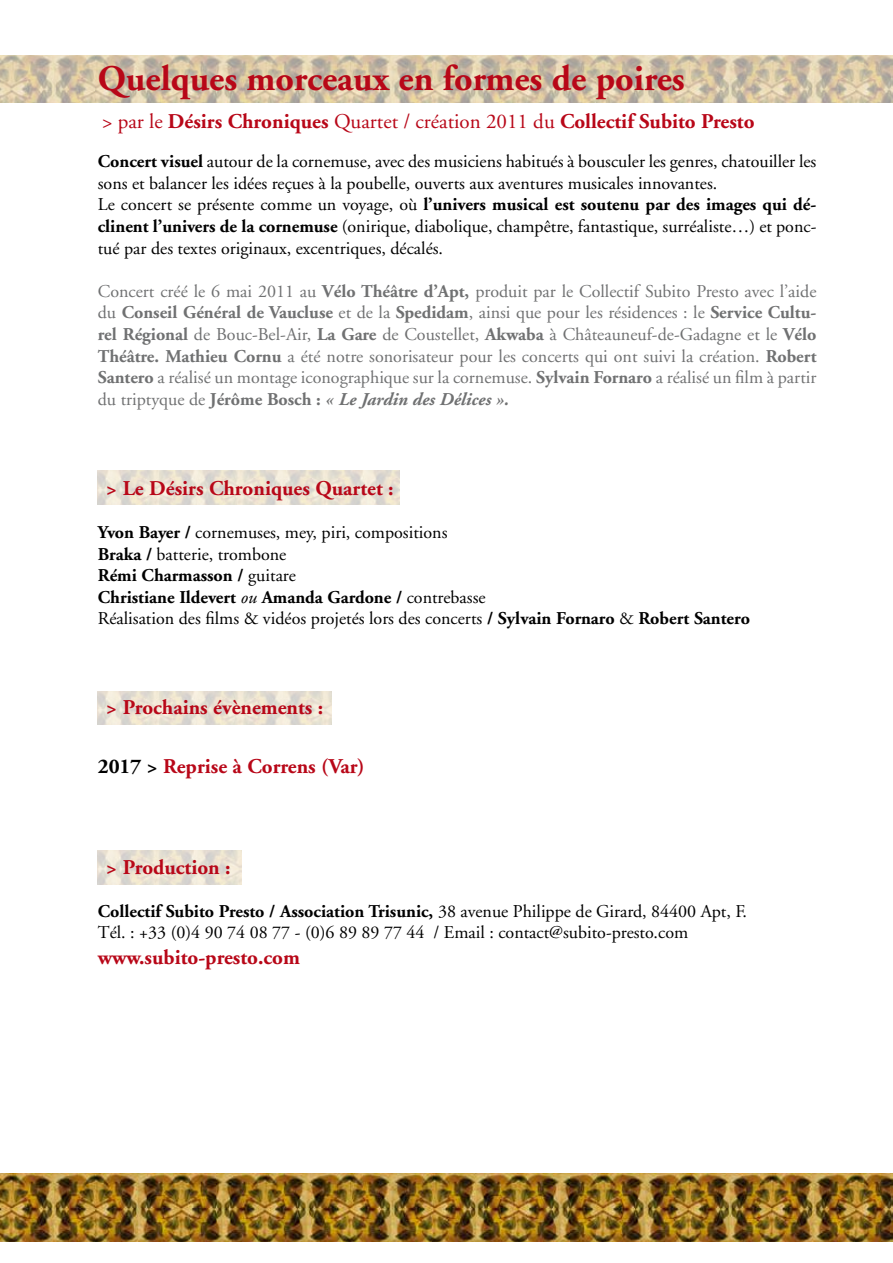
<style>
.page{position:relative;width:893px;height:1263px;background:#fff}
.page>*{position:absolute;margin:0;border:0;box-sizing:border-box;transform-origin:0 0}
.t1{font:700 36px "Adobe Garamond";color:#b80718}
.t2{font:700 21px "Adobe Garamond";color:#b80718}
.t3{font:18px/21.6px "Adobe Garamond";color:#000}
.t4{font:18px/21.6px "Adobe Garamond";color:#707172;text-align:justify}
.s1{font-weight:400}
.s2{font-weight:700}
.s3{font-weight:700;font-style:italic}
.s4{font-style:italic}
.s5{color:#000}
</style>
<div class="page">
<img style="left:0;top:1174px;width:893px;height:68px">
<img style="left:0;top:55px;width:893px;height:47px">
<img style="left:98px;top:850px;width:143px;height:34px">
<img style="left:98px;top:691px;width:234px;height:34px">
<img style="left:98px;top:471px;width:302px;height:34px">
<h1 class="t1" style="left:98px;top:59px;width:588px">Quelques morceaux en formes de poires</h1>
<p class="t2" style="left:102px;top:109px;width:654px"><span class="s1">&gt; par le</span> Désirs Chroniques <span class="s1">Quartet / création 2011 du</span> Collectif Subito Presto</p>
<p class="t3" style="left:98px;top:151px;width:720px"><span class="s2">Concert visuel</span> autour de la cornemuse, avec des musiciens habitués à bousculer les genres, chatouiller les sons et balancer les idées reçues à la poubelle, ouverts aux aventures musicales innovantes.<br>Le concert se présente comme un voyage, où <span class="s2">l’univers musical est soutenu par des images qui dé&shy;clinent l’univers de la cornemuse</span> (onirique, diabolique, champêtre, fantastique, surréaliste…) et ponc&shy;tué par des textes originaux, excentriques, décalés.</p>
<p class="t4" style="left:98px;top:281px;width:720px">Concert créé le 6 mai 2011 au <span class="s2">Vélo Théâtre d’Apt,</span> produit par le Collectif Subito Presto avec l’aide du <span class="s2">Conseil Général de Vaucluse</span> et de la <span class="s2">Spedidam</span>, ainsi que pour les résidences : le <span class="s2">Service Cultu&shy;rel Régional</span> de Bouc-Bel-Air, <span class="s2">La Gare</span> de Coustellet, <span class="s2">Akwaba</span> à Châteauneuf-de-Gadagne et le <span class="s2">Vélo Théâtre. Mathieu Cornu</span> a été notre sonorisateur pour les concerts qui ont suivi la création. <span class="s2">Robert Santero</span> a réalisé un montage iconographique sur la cornemuse. <span class="s2">Sylvain Fornaro</span> a réalisé un film à partir du triptyque de <span class="s2">Jérôme Bosch :</span> <span class="s3">« Le Jardin des Délices ».</span></p>
<p class="t2" style="left:106px;top:477px;width:289px">&gt; Le Désirs Chroniques Quartet :</p>
<p class="t3" style="left:98px;top:522px;width:654px"><span class="s2">Yvon Bayer /</span> cornemuses, mey, piri, compositions<br><span class="s2">Braka /</span> batterie, trombone<br><span class="s2">Rémi Charmasson /</span> guitare<br><span class="s2">Christiane Ildevert</span> <span class="s4">ou</span> <span class="s2">Amanda Gardone /</span> contrebasse<br>Réalisation des films &amp; vidéos projetés lors des concerts <span class="s2">/ Sylvain Fornaro</span> &amp; <span class="s2">Robert Santero</span></p>
<p class="t2" style="left:106px;top:696px;width:219px">&gt; Prochains évènements :</p>
<p class="t2" style="left:98px;top:754px;width:268px"><span class="s5">2017 &gt;</span> Reprise à Correns (Var)</p>
<p class="t2" style="left:106px;top:855px;width:126px">&gt; Production :</p>
<p class="t3" style="left:98px;top:901px;width:651px"><span class="s2">Collectif Subito Presto / Association Trisunic,</span> 38 avenue Philippe de Girard, 84400 Apt, F.<br>Tél. : +33 (0)4 90 74 08 77 - (0)6 89 89 77 44 / Email : contact@subito-presto.com</p>
<p class="t2" style="left:98px;top:945px;width:204px">www.subito-presto.com</p>
</div>
